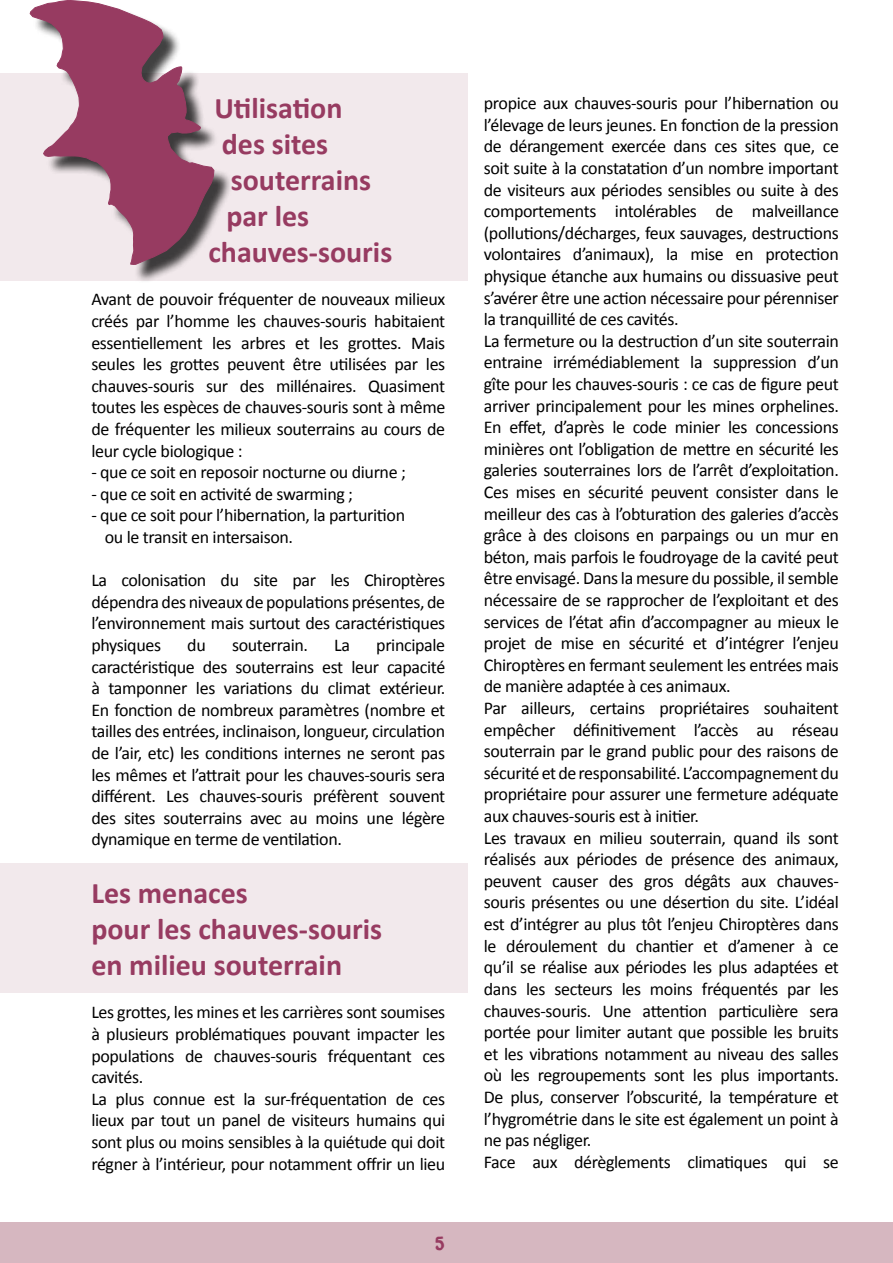
<style>
.page{position:relative;width:893px;height:1263px;background:#fff}
.page>*{position:absolute;margin:0;border:0;box-sizing:border-box;transform-origin:0 0}
.t1{font:700 30px/36px "Calibri";color:#973b61}
.t2{font:18px/21.6px "Calibri";letter-spacing:-.02em;color:#000;text-align:justify}
.t3{font:18px "DK Liquid Embrace";color:#973b61}
</style>
<div class="page">
<div style="left:0;top:1222px;width:893px;height:41px;background:#d6b7c0"></div>
<div style="left:0;top:73px;width:468px;height:208px;background:#f2e9ec"></div>
<div style="left:0;top:863px;width:468px;height:130px;background:#f2e9ec"></div>
<div style="left:33px;top:3px;width:200px;height:280px;background:#000;opacity:.75"></div>
<svg style="left:29px;top:0;width:186px;height:266px"></svg>
<h1 class="t1" style="left:214px;top:89px;width:130px">Utilisation</h1>
<h1 class="t1" style="left:222px;top:125px;width:108px">des sites</h1>
<h1 class="t1" style="left:231px;top:161px;width:142px">souterrains</h1>
<h1 class="t1" style="left:226px;top:197px;width:84px">par les</h1>
<h1 class="t1" style="left:208px;top:233px;width:185px">chauves-souris</h1>
<p class="t2" style="left:91px;top:288px;width:355px">Avant de pouvoir fréquenter de nouveaux milieux créés par l’homme les chauves-souris habitaient essentiellement les arbres et les grottes. Mais seules les grottes peuvent être utilisées par les chauves-souris sur des millénaires. Quasiment toutes les espèces de chauves-souris sont à même de fréquenter les milieux souterrains au cours de leur cycle biologique :</p>
<p class="t2" style="left:91px;top:461px;width:316px">- que ce soit en reposoir nocturne ou diurne ;</p>
<p class="t2" style="left:91px;top:482px;width:263px">- que ce soit en activité de swarming ;</p>
<p class="t2" style="left:105px;top:504px;width:302px;text-indent:-14px">- que ce soit pour l’hibernation, la parturition ou le transit en intersaison.</p>
<p class="t2" style="left:91px;top:569px;width:355px">La colonisation du site par les Chiroptères dépendra des niveaux de populations présentes, de l’environnement mais surtout des caractéristiques physiques</p>
<p class="t2" style="left:91px;top:633px;width:355px;text-indent:285px">principale caractéristique des souterrains est leur capacité à tamponner les variations du climat extérieur.<br>En fonction de nombreux paramètres (nombre et tailles des entrées, inclinaison, longueur, circulation de l’air, etc) les conditions internes ne seront pas les mêmes et l’attrait pour les chauves-souris sera différent. Les chauves-souris préfèrent souvent des sites souterrains avec au moins une légère dynamique en terme de ventilation.</p>
<h1 class="t1" style="left:91px;top:874px;width:292px">Les menaces<br>pour les chauves-souris en milieu souterrain</h1>
<p class="t2" style="left:91px;top:1001px;width:355px;text-align:left">Les grottes, les mines et les carrières sont soumises à plusieurs problématiques pouvant impacter les populations de chauves-souris fréquentant ces cavités.<br>La plus connue est la sur-fréquentation de ces lieux par tout un panel de visiteurs humains qui sont plus ou moins sensibles à la quiétude qui doit régner à l’intérieur, pour notamment offrir un lieu</p>
<p class="t2" style="left:187px;top:633px;width:20px">du</p>
<p class="t2" style="left:232px;top:633px;width:78px">souterrain.</p>
<p class="t2" style="left:334px;top:633px;width:17px">La</p>
<p class="t3" style="left:435px;top:1229px;width:11px">5</p>
<p class="t2" style="left:484px;top:92px;width:357px;text-align:left">propice aux chauves-souris pour l’hibernation ou l’élevage de leurs jeunes. En fonction de la pression de dérangement exercée dans ces sites que, ce soit suite à la constatation d’un nombre important de visiteurs aux périodes sensibles ou suite à des comportements intolérables de malveillance (pollutions/décharges, feux sauvages, destructions volontaires d’animaux), la mise en protection physique étanche aux humains ou dissuasive peut s’avérer être une action nécessaire pour pérenniser la tranquillité de ces cavités.<br>La fermeture ou la destruction d’un site souterrain entraine irrémédiablement la suppression d’un gîte pour les chauves-souris : ce cas de figure peut arriver principalement pour les mines orphelines.<br>En effet, d’après le code minier les concessions minières ont l’obligation de mettre en sécurité les galeries souterraines lors de l’arrêt d’exploitation.<br>Ces mises en sécurité peuvent consister dans le meilleur des cas à l’obturation des galeries d’accès grâce à des cloisons en parpaings ou un mur en béton, mais parfois le foudroyage de la cavité peut être envisagé. Dans la mesure du possible, il semble nécessaire de se rapprocher de l’exploitant et des services de l’état afin d’accompagner au mieux le projet de mise en sécurité et d’intégrer l’enjeu Chiroptères en fermant seulement les entrées mais de manière adaptée à ces animaux.<br>Par ailleurs, certains propriétaires souhaitent empêcher définitivement l’accès au réseau souterrain par le grand public pour des raisons de sécurité et de responsabilité. L’accompagnement du propriétaire pour assurer une fermeture adéquate aux chauves-souris est à initier.<br>Les travaux en milieu souterrain, quand ils sont réalisés aux périodes de présence des animaux, peuvent causer des gros dégâts aux chauves&shy;souris présentes ou une désertion du site. L’idéal est d’intégrer au plus tôt l’enjeu Chiroptères dans le déroulement du chantier et d’amener à ce qu’il se réalise aux périodes les plus adaptées et dans les secteurs les moins fréquentés par les chauves-souris. Une attention particulière sera portée pour limiter autant que possible les bruits et les vibrations notamment au niveau des salles où les regroupements sont les plus importants.<br>De plus, conserver l’obscurité, la température et l’hygrométrie dans le site est également un point à ne pas négliger.<br>Face aux dérèglements climatiques qui se</p>
</div>
